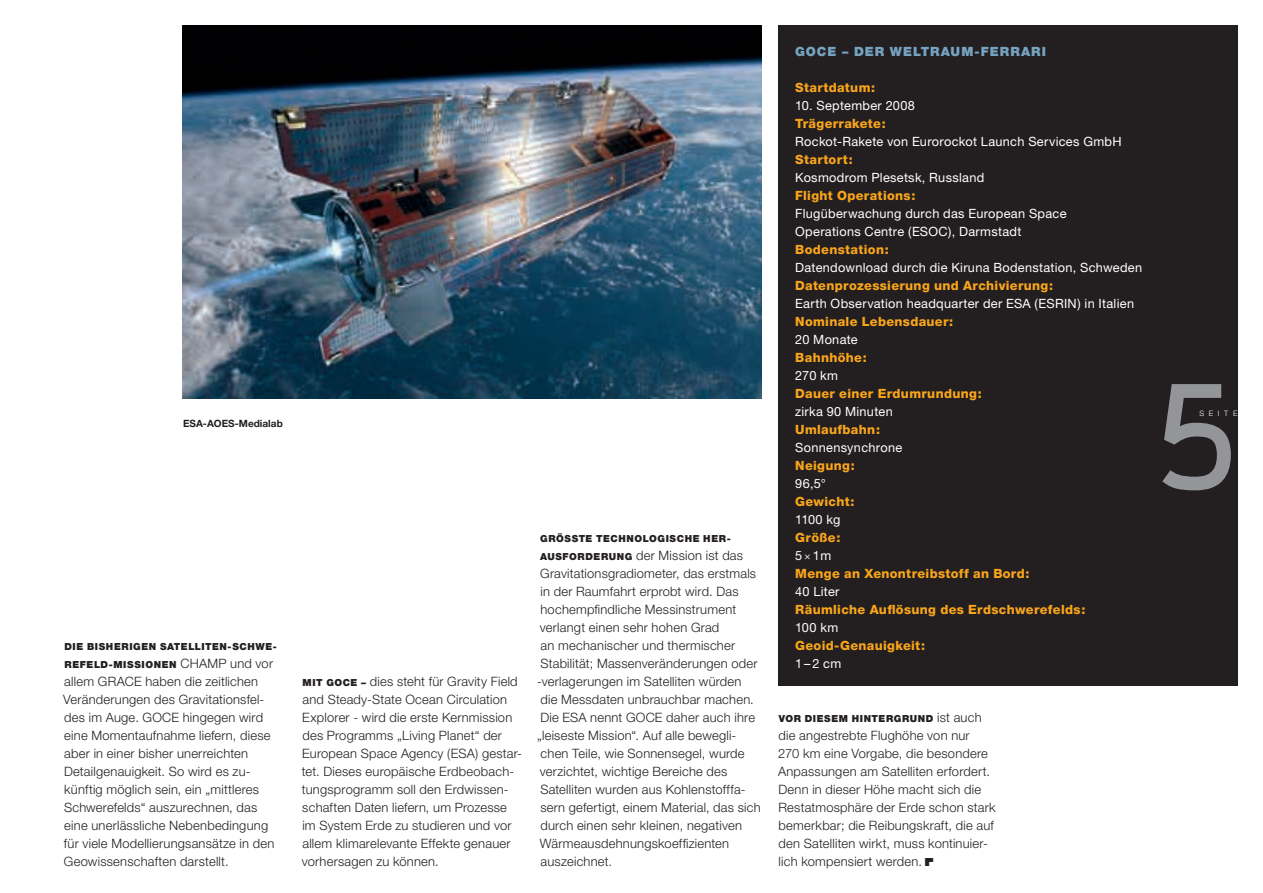
<style>
.page{position:relative;width:1263px;height:893px;background:#fff}
.page>*{position:absolute;margin:0;border:0;box-sizing:border-box;transform-origin:0 0}
.t1{font:147px "Typestar OCR";color:#939598}
.text{font:300 12.9px/18px "Helvetica Neue LT Std";letter-spacing:.02em;color:#231f20}
.t2{font:12.75px/18px "Helvetica Neue LT Std";letter-spacing:.025em;color:#fff}
.t3{font:800 12.75px "Helvetica Neue LT Std";letter-spacing:.025em;color:#f9a51b}
.t4{font:900 12.75px "Helvetica Neue LT Std";letter-spacing:.075em;color:#76a3c1}
.t5{font:700 10.05px "Helvetica Neue LT Std";color:#231f20}
.text-2{font:900 9.75px/18px "Helvetica Neue LT Std";letter-spacing:.06em;color:#231f20}
.t6{font:300 7.5px "Helvetica Neue LT Std";letter-spacing:.62em;color:#fff}
.s1{font-weight:300;font-size:12.9px}
.s2{font-weight:900;font-size:9.75px}
.s3{font-family:"Klavika";font-weight:300}
</style>
<div class="page">
<div style="left:778px;top:26px;width:459px;height:660px;background:#231f20"></div>
<img style="left:183px;top:26px;width:578px;height:372px">
<p class="t5" style="left:183px;top:417px;width:101px">ESA-AOES-Medialab</p>
<p class="text-2" style="left:64px;top:638px;width:214px">DIE BISHERIGEN SATELLITEN-SCHWE-<br>REFELD-MISSIONEN <span class="s1">CHAMP und vor</span></p>
<p class="text" style="left:63px;top:672px;width:213px">allem GRACE haben die zeitlichen Veränderungen des Gravitationsfel&shy;des im Auge. GOCE hingegen wird eine Momentaufnahme liefern, diese aber in einer bisher unerreichten Detailgenauigkeit. So wird es zu&shy;künftig möglich sein, ein „mittleres Schwerefelds“ auszurechnen, das eine unerlässliche Nebenbedingung für viele Modellierungsansätze in den Geowissenschaften darstellt.</p>
<p class="text" style="left:302px;top:672px;width:222px"><span class="s2">MIT GOCE –</span> dies steht für Gravity Field and Steady-State Ocean Circulation Explorer - wird die erste Kernmission des Programms „Living Planet“ der European Space Agency (ESA) gestar&shy;tet. Dieses europäische Erdbeobach&shy;tungsprogramm soll den Erdwissen&shy;schaften Daten liefern, um Prozesse im System Erde zu studieren und vor allem klimarelevante Effekte genauer vorhersagen zu können.</p>
<p class="text-2" style="left:540px;top:530px;width:192px">GRÖSSTE TECHNOLOGISCHE HER-</p>
<p class="text" style="left:537px;top:546px;width:225px"><span class="s2">AUSFORDERUNG</span> der Mission ist das Gravitationsgradiometer, das erstmals in der Raumfahrt erprobt wird. Das hochempfindliche Messinstrument verlangt einen sehr hohen Grad<br>an mechanischer und thermischer Stabilität; Massenveränderungen oder -verlagerungen im Satelliten würden die Messdaten unbrauchbar machen.<br>Die ESA nennt GOCE daher auch ihre „leiseste Mission“. Auf alle bewegli&shy;chen Teile, wie Sonnensegel, wurde verzichtet, wichtige Bereiche des Satelliten wurden aus Kohlenstofffa&shy;sern gefertigt, einem Material, das sich durch einen sehr kleinen, negativen Wärmeausdehnungskoeffizienten auszeichnet.</p>
<p class="t4" style="left:795px;top:44px;width:252px">GOCE – DER WELTRAUM-FERRARI</p>
<p class="t3" style="left:795px;top:80px;width:82px">Startdatum:</p>
<p class="t2" style="left:795px;top:97px;width:121px">10. September 2008</p>
<p class="t3" style="left:795px;top:116px;width:92px">Trägerrakete:</p>
<p class="t2" style="left:795px;top:133px;width:328px">Rockot-Rakete von Eurorockot Launch Services GmbH</p>
<p class="t3" style="left:795px;top:152px;width:59px">Startort:</p>
<p class="t2" style="left:795px;top:169px;width:191px">Kosmodrom Plesetsk, Russland</p>
<p class="t3" style="left:795px;top:188px;width:122px">Flight Operations:</p>
<p class="t2" style="left:795px;top:205px;width:273px">Flugüberwachung durch das European Space<br>Operations Centre (ESOC), Darmstadt</p>
<p class="t3" style="left:795px;top:242px;width:95px">Bodenstation:</p>
<p class="t2" style="left:795px;top:259px;width:348px">Datendownload durch die Kiruna Bodenstation, Schweden</p>
<p class="t3" style="left:795px;top:278px;width:260px">Datenprozessierung und Archivierung:</p>
<p class="t2" style="left:795px;top:295px;width:340px">Earth Observation headquarter der ESA (ESRIN) in Italien</p>
<p class="t3" style="left:795px;top:314px;width:160px">Nominale Lebensdauer:</p>
<p class="t2" style="left:795px;top:331px;width:64px">20 Monate</p>
<p class="t3" style="left:795px;top:350px;width:73px">Bahnhöhe:</p>
<p class="t2" style="left:795px;top:367px;width:44px">270 km</p>
<p class="t3" style="left:795px;top:386px;width:188px">Dauer einer Erdumrundung:</p>
<p class="t2" style="left:795px;top:403px;width:99px">zirka 90 Minuten</p>
<p class="t3" style="left:795px;top:422px;width:86px">Umlaufbahn:</p>
<p class="t2" style="left:795px;top:439px;width:109px">Sonnensynchrone</p>
<p class="t3" style="left:795px;top:458px;width:61px">Neigung:</p>
<p class="t2" style="left:795px;top:475px;width:32px">96,5°</p>
<p class="t3" style="left:795px;top:494px;width:61px">Gewicht:</p>
<p class="t2" style="left:795px;top:511px;width:47px">1100 kg</p>
<p class="t3" style="left:795px;top:530px;width:47px">Größe:</p>
<p class="t2" style="left:795px;top:547px;width:38px">5 <span class="s3">×</span> 1 m</p>
<p class="t3" style="left:795px;top:566px;width:236px">Menge an Xenontreibstoff an Bord:</p>
<p class="t2" style="left:795px;top:583px;width:46px">40 Liter</p>
<p class="t3" style="left:795px;top:602px;width:292px">Räumliche Auflösung des Erdschwerefelds:</p>
<p class="t2" style="left:795px;top:619px;width:45px">100 km</p>
<p class="t3" style="left:795px;top:638px;width:131px">Geoid-Genauigkeit:</p>
<p class="t2" style="left:795px;top:655px;width:48px">1 – 2 cm</p>
<p class="text-2" style="left:779px;top:710px;width:204px">VOR DIESEM HINTERGRUND <span class="s1">ist auch</span></p>
<p class="text" style="left:778px;top:726px;width:219px">die angestrebte Flughöhe von nur<br>270 km eine Vorgabe, die besondere Anpassungen am Satelliten erfordert.<br>Denn in dieser Höhe macht sich die Restatmosphäre der Erde schon stark bemerkbar; die Reibungskraft, die auf den Satelliten wirkt, muss kontinuier&shy;lich kompensiert werden.</p>
<p class="t1" style="left:1147px;top:343px;width:99px">5</p>
<p class="t6" style="left:1199px;top:409px;width:40px">SEITE</p>
</div>
